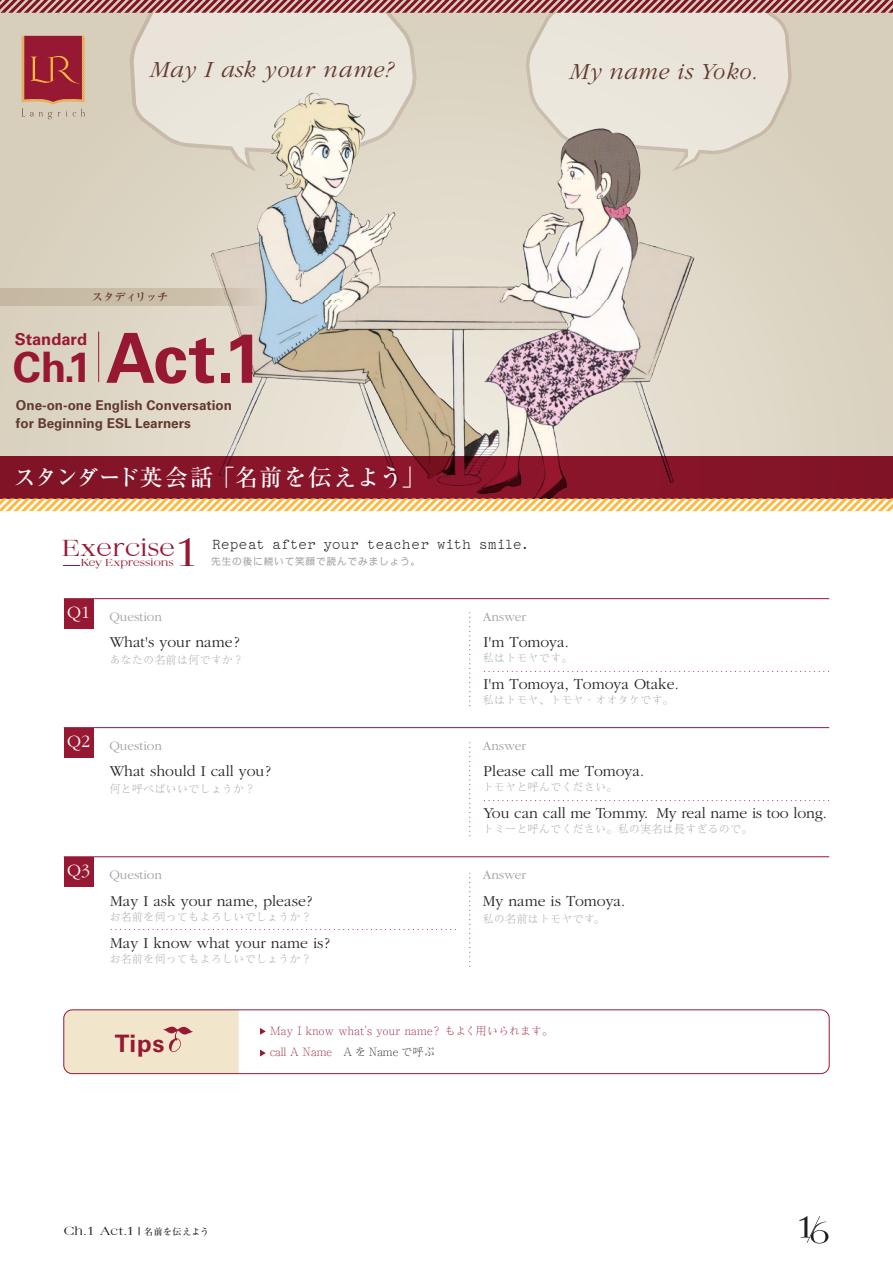
<style>
.page{position:relative;width:893px;height:1263px;background:#fff}
.page>*{position:absolute;margin:0;border:0;box-sizing:border-box;transform-origin:0 0}
.t1{font:700 69px "Univers";color:#971833}
.t2{font:700 42px "Univers";color:#971833}
.t3{font:300 40.5px "Quantas Broad";color:#971833}
.t4{font:italic 300 24px "Garamond";letter-spacing:.025em;color:#623a2f}
.t5{font:300 24px "Quantas Broad";color:#971833}
.t6{font:700 24px "Univers";color:#971833}
.t7{font:500 23.25px "Ryumin Pro";color:#fff}
.t8{font:300 18px "Garamond";color:#fff}
.t9{font:700 16.5px "Univers";color:#971833}
.t10{font:300 15.75px "Garamond";color:#231f20}
.t11{font:15px "Pica 10 Pitch BT";color:#231f20}
.t12{font:700 13.5px/18px "Univers";color:#623a2f}
.t13{font:300 13.5px "Garamond";color:#9d9fa2}
.t14{font:300 12px "Quantas Broad";color:#231f20}
.t15{font:300 11.25px "Jomin Std";color:#9d9fa2}
.t16{font:300 11.25px "Jomin Std";letter-spacing:.025em;color:#971833}
.t17{font:300 11.25px "Jomin Std";color:#971833}
.t18{font:700 11.25px "Ryumin Pro";color:#623a2f}
.t19{font:300 10.5px "Quantas Broad";letter-spacing:-.01em;color:#971833}
.t20{font:9.75px "Kakumin Pro";letter-spacing:.075em;color:#9d9fa2}
.s1{color:#231f20}
.s2{font-family:"Ryumin Pro";font-weight:500;font-size:9px}
</style>
<div class="page">
<div style="left:0;top:0;width:893px;height:498px;background:#dcd4c2"></div>
<img style="left:195px;top:171px;width:514px;height:285px">
<svg style="left:0;top:456px;width:893px;height:42px;background:#841328"></svg>
<svg style="left:0;top:0;width:893px;height:171px"></svg>
<svg style="left:0;top:498px;width:893px;height:13px"></svg>
<div style="left:64px;top:599px;width:30px;height:29px;background:#971833"></div>
<hr style="left:64px;top:598px;width:765px;height:1px;background:#971833">
<svg style="left:469px;top:613px;width:1px;height:93px"></svg>
<svg style="left:799px;top:1216px;width:29px;height:27px"></svg>
<svg style="left:484px;top:671px;width:345px;height:1px"></svg>
<svg style="left:63px;top:565px;width:16px;height:1px"></svg>
<svg style="left:469px;top:743px;width:1px;height:93px"></svg>
<hr style="left:64px;top:727px;width:765px;height:1px;background:#971833">
<div style="left:64px;top:728px;width:30px;height:29px;background:#971833"></div>
<svg style="left:484px;top:800px;width:345px;height:1px"></svg>
<svg style="left:469px;top:873px;width:1px;height:93px"></svg>
<hr style="left:64px;top:856px;width:765px;height:1px;background:#971833">
<div style="left:64px;top:857px;width:30px;height:29px;background:#971833"></div>
<svg style="left:111px;top:929px;width:345px;height:1px"></svg>
<div style="left:64px;top:1009px;width:765px;height:65px;border:1px solid #971833;border-radius:9px"></div>
<svg style="left:260px;top:1028px;width:6px;height:7px"></svg>
<svg style="left:260px;top:1049px;width:6px;height:7px"></svg>
<div style="left:64px;top:1010px;width:175px;height:63px;background:#f1e6cc"></div>
<img style="left:0;top:289px;width:274px;height:16px">
<hr style="left:98px;top:332px;width:1px;height:50px;background:#971833">
<h3 class="t4" style="left:150px;top:57px;width:245px">May I ask your name?</h3>
<h3 class="t4" style="left:570px;top:59px;width:189px">My name is Yoko.</h3>
<p class="t18" style="left:92px;top:288px;width:78px">スタディリッチ</p>
<h1 class="t1" style="left:106px;top:318px;width:158px">Act.1</h1>
<p class="t12" style="left:16px;top:397px;width:218px">One-on-one English Conversation for Beginning ESL Learners</p>
<p class="t9" style="left:15px;top:329px;width:74px">Standard</p>
<h2 class="t2" style="left:13px;top:342px;width:80px">Ch.1</h2>
<h3 class="t7" style="left:13px;top:459px;width:413px">スタンダード英会話「名前を伝えよう」</h3>
<h3 class="t3" style="left:172px;top:529px;width:31px">1</h3>
<h3 class="t5" style="left:62px;top:534px;width:115px">Exercise</h3>
<p class="t19" style="left:81px;top:557px;width:94px">Key Expressions</p>
<p class="t11" style="left:212px;top:535px;width:319px">Repeat after your teacher with smile.</p>
<p class="t20" style="left:211px;top:553px;width:210px">先生の後に続いて笑顔で読んでみましょう。</p>
<p class="t13" style="left:67px;top:609px;width:96px"><sup>Q1</sup> Question</p>
<p class="t13" style="left:483px;top:609px;width:45px">Answer</p>
<p class="t10" style="left:110px;top:634px;width:131px">What's your name ?</p>
<p class="t15" style="left:109px;top:650px;width:136px">あなたの名前は何ですか？</p>
<p class="t10" style="left:483px;top:634px;width:87px">I'm Tomoya.</p>
<p class="t10" style="left:483px;top:676px;width:197px">I'm Tomoya, Tomoya Otake.</p>
<p class="t15" style="left:483px;top:648px;width:91px">私はトモヤです。</p>
<p class="t15" style="left:483px;top:690px;width:193px">私はトモヤ、トモヤ・オオタケです。</p>
<p class="t13" style="left:67px;top:738px;width:96px"><sup>Q2</sup> Question</p>
<p class="t13" style="left:483px;top:738px;width:45px">Answer</p>
<p class="t8" style="left:67px;top:861px;width:25px">Q3</p>
<p class="t10" style="left:110px;top:763px;width:162px">What should I call you?</p>
<p class="t15" style="left:109px;top:779px;width:148px">何と呼べばいいでしょうか？</p>
<p class="t10" style="left:483px;top:763px;width:162px">Please call me Tomoya.</p>
<p class="t10" style="left:483px;top:805px;width:345px">You can call me Tommy. My real name is too long.</p>
<p class="t15" style="left:483px;top:777px;width:136px">トモヤと呼んでください。</p>
<p class="t15" style="left:483px;top:819px;width:271px">トミーと呼んでください。私の実名は長すぎるので。</p>
<p class="t13" style="left:109px;top:868px;width:54px">Question</p>
<p class="t13" style="left:483px;top:868px;width:45px">Answer</p>
<p class="t10" style="left:110px;top:893px;width:203px">May I ask your name, please?</p>
<p class="t10" style="left:110px;top:935px;width:221px">May I know what your name is?</p>
<p class="t15" style="left:109px;top:907px;width:204px">お名前を伺ってもよろしいでしょうか？</p>
<p class="t15" style="left:109px;top:949px;width:204px">お名前を伺ってもよろしいでしょうか？</p>
<p class="t10" style="left:483px;top:893px;width:144px">My name is Tomoya.</p>
<p class="t15" style="left:483px;top:909px;width:124px">私の名前はトモヤです。</p>
<h3 class="t6" style="left:115px;top:1030px;width:51px">Tips</h3>
<p class="t16" style="left:270px;top:1021px;width:285px">May I know what's your name? もよく用いられます。</p>
<p class="t17" style="left:270px;top:1042px;width:166px">call A Name <span class="s1">A を Name で呼ぶ</span></p>
<p class="t14" style="left:64px;top:1224px;width:147px">Ch.1 Act.1 <span class="s2">名前を伝えよう</span></p>
</div>
